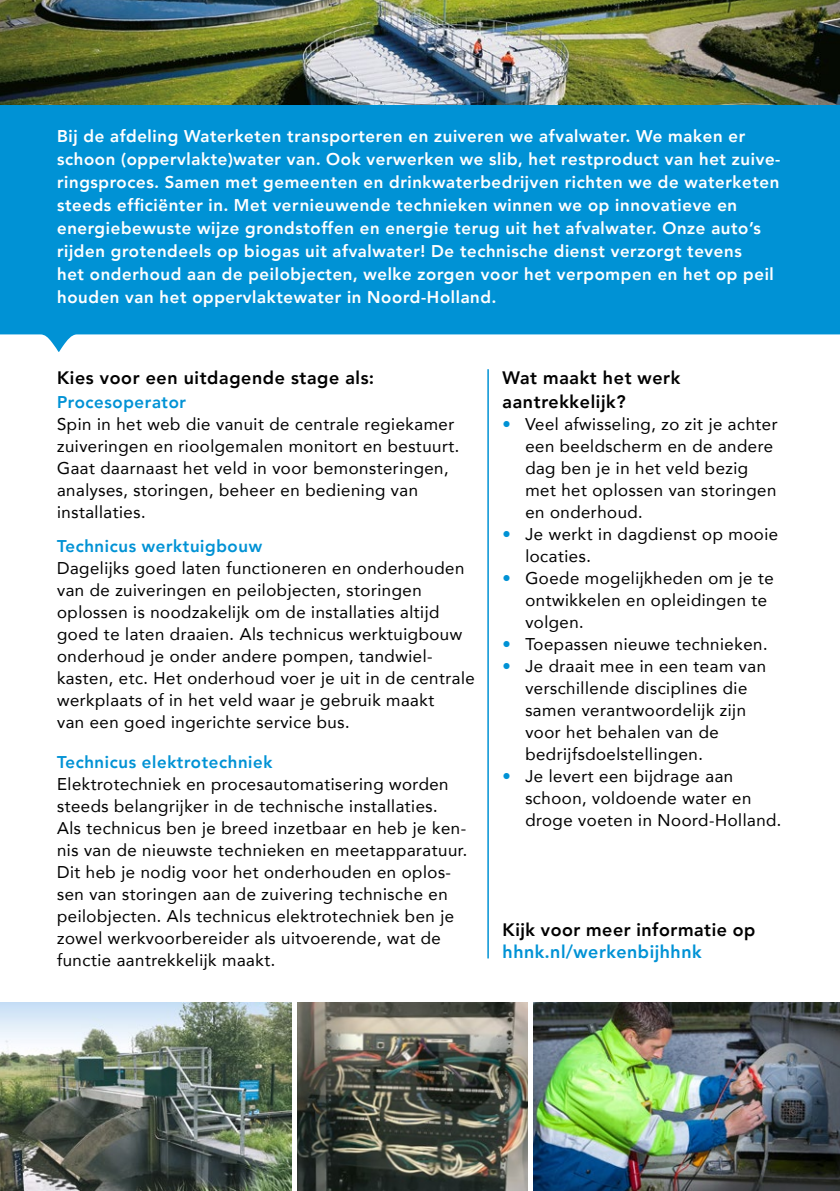
<style>
.page{position:relative;width:840px;height:1191px;background:#fff}
.page>*{position:absolute;margin:0;border:0;box-sizing:border-box;transform-origin:0 0}
.t1{font:800 18px/24px "HHNK Avenir";color:#000}
.t2{font:800 18px "HHNK Avenir";letter-spacing:-.005em;color:#0092d5}
.t3{font:17px/22px "HHNK Avenir";letter-spacing:-.005em;color:#000}
.t4{font:800 17px/23px "HHNK Avenir";color:#fff}
.t5{font:800 17px "HHNK Avenir";color:#0092d5}
.s1{color:#0092d5}
</style>
<div class="page">
<img style="left:533px;top:1002px;width:306px;height:189px">
<img style="left:0;top:1002px;width:291px;height:189px">
<img style="left:297px;top:1002px;width:230px;height:189px">
<svg style="left:0;top:105px;width:839px;height:247px;background:#1199d7"></svg>
<img style="left:0;top:0;width:839px;height:105px">
<hr style="left:487px;top:369px;width:1px;height:589px;background:#0092d5">
<p class="t4" style="left:57px;top:124px;width:725px">Bij de afdeling Waterketen transporteren en zuiveren we afvalwater. We maken er schoon (oppervlakte)water van. Ook verwerken we slib, het restproduct van het zuive&shy;ringsproces. Samen met gemeenten en drinkwaterbedrijven richten we de waterketen steeds efficiënter in. Met vernieuwende technieken winnen we op innovatieve en energiebewuste wijze grondstoffen en energie terug uit het afvalwater. Onze auto’s rijden grotendeels op biogas uit afvalwater! De technische dienst verzorgt tevens<br>het onderhoud aan de peilobjecten, welke zorgen voor het verpompen en het op peil houden van het oppervlaktewater in Noord-Holland.</p>
<p class="t1" style="left:57px;top:366px;width:319px">Kies voor een uitdagende stage als:</p>
<p class="t5" style="left:57px;top:392px;width:131px">Procesoperator</p>
<p class="t3" style="left:57px;top:413px;width:404px">Spin in het web die vanuit de centrale regiekamer zuiveringen en rioolgemalen monitort en bestuurt.<br>Gaat daarnaast het veld in voor bemonsteringen, analyses, storingen, beheer en bediening van installaties.</p>
<p class="t5" style="left:57px;top:536px;width:207px">Technicus werktuigbouw</p>
<p class="t3" style="left:57px;top:557px;width:419px">Dagelijks goed laten functioneren en onderhouden van de zuiveringen en peilobjecten, storingen oplossen is noodzakelijk om de installaties altijd goed te laten draaien. Als technicus werktuigbouw onderhoud je onder andere pompen, tandwiel&shy;kasten, etc. Het onderhoud voer je uit in de centrale werkplaats of in het veld waar je gebruik maakt<br>van een goed ingerichte service bus.</p>
<p class="t5" style="left:57px;top:752px;width:217px">Technicus elektrotechniek</p>
<p class="t3" style="left:57px;top:773px;width:412px">Elektrotechniek en procesautomatisering worden steeds belangrijker in de technische installaties.<br>Als technicus ben je breed inzetbaar en heb je ken&shy;nis van de nieuwste technieken en meetapparatuur.<br>Dit heb je nodig voor het onderhouden en oplos&shy;sen van storingen aan de zuivering technische en peilobjecten. Als technicus elektrotechniek ben je zowel werkvoorbereider als uitvoerende, wat de functie aantrekkelijk maakt.</p>
<p class="t1" style="left:502px;top:366px;width:180px">Wat maakt het werk aantrekkelijk?</p>
<p class="t3" style="left:524px;top:413px;width:254px;text-indent:-23px"><span class="s1">•</span> Veel afwisseling, zo zit je achter een beeldscherm en de andere dag ben je in het veld bezig met het oplossen van storingen en onderhoud.</p>
<p class="t3" style="left:524px;top:523px;width:255px;text-indent:-23px"><span class="s1">•</span> Je werkt in dagdienst op mooie locaties.</p>
<p class="t3" style="left:524px;top:567px;width:250px;text-indent:-23px"><span class="s1">•</span> Goede mogelijkheden om je te ontwikkelen en opleidingen te volgen.</p>
<p class="t3" style="left:502px;top:633px;width:267px"><span class="s1">•</span> Toepassen nieuwe technieken.</p>
<p class="t3" style="left:524px;top:655px;width:243px;text-indent:-23px"><span class="s1">•</span> Je draait mee in een team van verschillende disciplines die samen verantwoordelijk zijn voor het behalen van de bedrijfsdoelstellingen.</p>
<p class="t3" style="left:524px;top:765px;width:258px;text-indent:-23px"><span class="s1">•</span> Je levert een bijdrage aan schoon, voldoende water en droge voeten in Noord-Holland.</p>
<p class="t1" style="left:502px;top:918px;width:255px">Kijk voor meer informatie op</p>
<p class="t2" style="left:502px;top:941px;width:201px">hhnk.nl/werkenbijhhnk</p>
</div>
